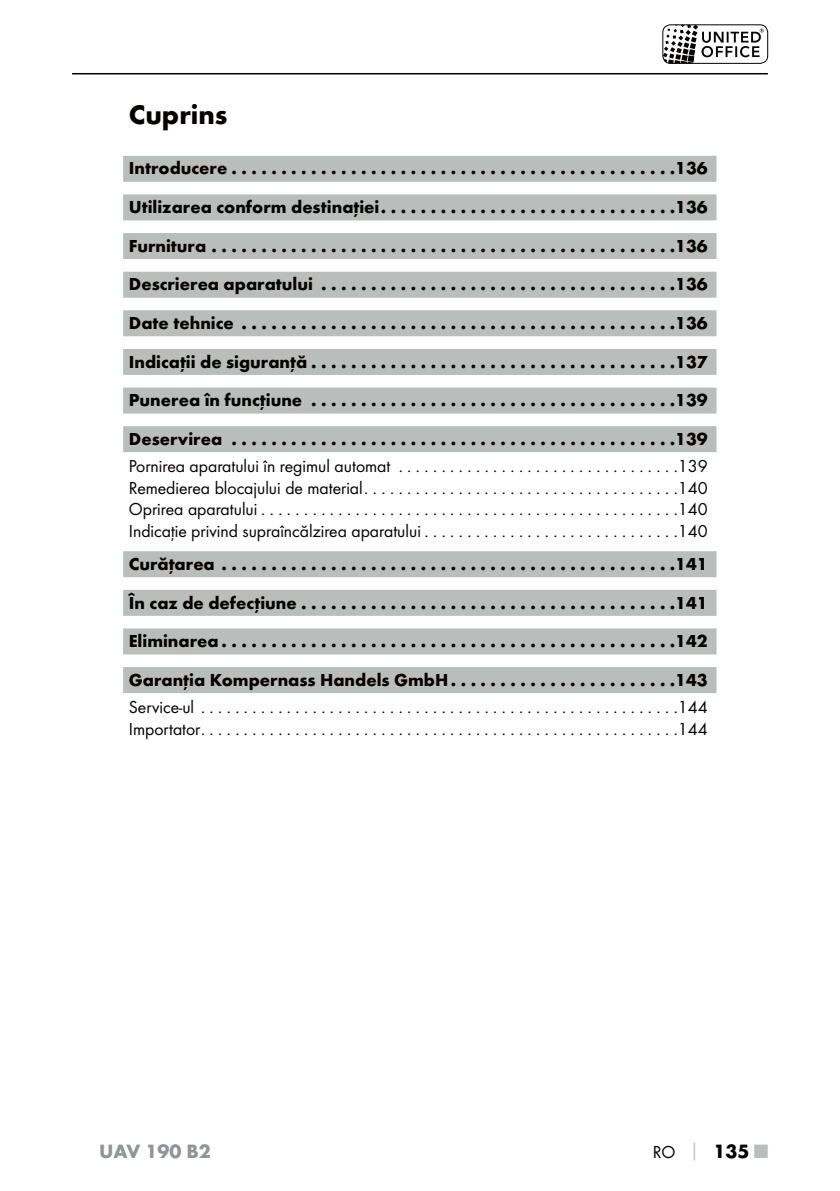
<style>
.page{position:relative;width:840px;height:1191px;background:#fff}
.page>*{position:absolute;margin:0;border:0;box-sizing:border-box;transform-origin:0 0}
.t1{font:700 28px "Futura";color:#040000}
.t2{font:700 20px "Futura";color:#929495}
.t3{font:700 20px "Futura";color:#040000}
.t4{font:700 18px/38.6px "Futura";color:#040000;text-align:justify}
.t5{font:18px/21.6px "Futura Boo";color:#040000;text-align:justify}
.s1{font-family:"Futura Boo";font-weight:400;font-size:18px}
.s2{font-size:18px;color:#bbbdbc}
.s3{color:#bbbdbc}
</style>
<div class="page">
<hr style="left:72px;top:73px;width:695px;height:1px;background:#040000">
<svg style="left:662px;top:25px;width:101px;height:37px"></svg>
<div style="left:662px;top:25px;width:105px;height:39px;border:1px solid #040000;border-radius:8px"></div>
<div style="left:123px;top:156px;width:593px;height:26px;background:#bbbdbc"></div>
<div style="left:123px;top:194px;width:593px;height:26px;background:#bbbdbc"></div>
<div style="left:123px;top:233px;width:593px;height:26px;background:#bbbdbc"></div>
<div style="left:123px;top:272px;width:593px;height:26px;background:#bbbdbc"></div>
<div style="left:123px;top:310px;width:593px;height:26px;background:#bbbdbc"></div>
<div style="left:123px;top:349px;width:593px;height:26px;background:#bbbdbc"></div>
<div style="left:123px;top:387px;width:593px;height:26px;background:#bbbdbc"></div>
<div style="left:123px;top:426px;width:593px;height:26px;background:#bbbdbc"></div>
<div style="left:123px;top:551px;width:593px;height:26px;background:#bbbdbc"></div>
<div style="left:123px;top:590px;width:593px;height:26px;background:#bbbdbc"></div>
<div style="left:123px;top:628px;width:593px;height:26px;background:#bbbdbc"></div>
<div style="left:123px;top:667px;width:593px;height:26px;background:#bbbdbc"></div>
<h1 class="t1" style="left:129px;top:104px;width:100px">Cuprins</h1>
<p class="t4" style="left:129px;top:151px;width:580px">Introducere .............................................136<br>Utilizarea conform destinaţiei ..............................136<br>Furnitura ...............................................136<br>Descrierea aparatului ....................................136<br>Date tehnice ............................................136<br>Indicaţii de siguranţă .....................................137<br>Punerea în funcţiune .....................................139<br>Deservirea .............................................139</p>
<p class="t5" style="left:129px;top:456px;width:580px">Pornirea aparatului în regimul automat .................................139<br>Remedierea blocajului de material .....................................140<br>Oprirea aparatului .................................................140<br>Indicaţie privind supraîncălzirea aparatului . . . . . . . . . . . . . . . . . . . . . . . . . . . . . .140</p>
<p class="t4" style="left:129px;top:546px;width:580px">Curăţarea ..............................................141<br>În caz de defecţiune ......................................141<br>Eliminarea ..............................................142<br>Garanţia Kompernass Handels GmbH . . . . . . . . . . . . . . . . . . . . . . .143</p>
<p class="t5" style="left:129px;top:697px;width:580px">Service-ul ........................................................144<br>Importator ........................................................144</p>
<p class="t2" style="left:99px;top:1143px;width:113px">UAV 190 B2</p>
<p class="t3" style="left:652px;top:1143px;width:116px"><span class="s1">RO</span> <span class="s2">│</span> 135 <span class="s3">■</span></p>
</div>
